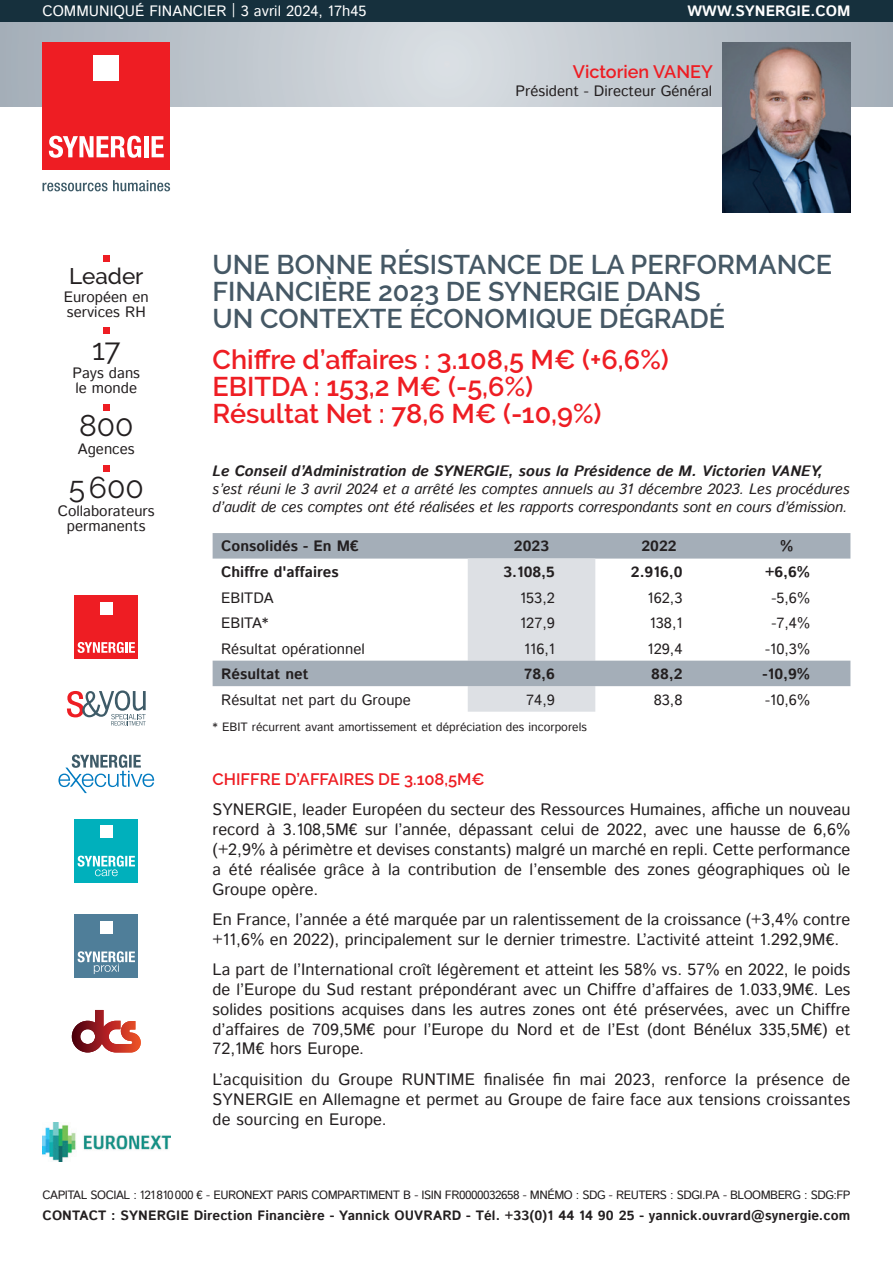
<style>
.page{position:relative;width:893px;height:1263px;background:#fff}
.page>*{position:absolute;margin:0;border:0;box-sizing:border-box;transform-origin:0 0}
.t1{font:30px "Raleway";color:#231f20}
.t2{font:600 27px/27px "Raleway";color:#455865}
.t3{font:600 27px/27px "Raleway";color:#ee1d23}
.t4{font:500 22.5px "Raleway";color:#231f20}
.t5{font:600 18px "Raleway";color:#ee1d23}
.t6{font:16.5px/19.8px "Istok";color:#231f20;text-align:justify}
.t7{font:600 16.5px "Raleway";color:#ee1d23}
.t8{font:15px/15px "Istok";color:#231f20}
.t9{font:italic 15px/18px "Istok";letter-spacing:-.015em;color:#231f20}
.t10{font:700 15px "Istok";color:#231f20}
.t11{font:italic 700 15px "Istok";color:#231f20}
.t12{font:15px "Istok";color:#fff}
.t13{font:700 15px "Istok";color:#fff}
.t14{font:700 13.5px "Istok";letter-spacing:.01em;color:#231f20}
.t15{font:12px "Istok";letter-spacing:-.04em;color:#231f20}
.t16{font:12px "Istok";color:#231f20}
</style>
<div class="page">
<svg style="left:0;top:21px;width:893px;height:85px;background:#bfc6cd"></svg>
<div style="left:0;top:0;width:893px;height:21px;background:#16303d"></div>
<div style="left:43px;top:43px;width:127px;height:127px;background:#ee1d23"></div>
<div style="left:94px;top:55px;width:25px;height:26px;background:#fff"></div>
<svg style="left:49px;top:136px;width:92px;height:22px"></svg>
<hr style="left:144px;top:136px;width:4px;height:21px;background:#fff">
<svg style="left:152px;top:136px;width:12px;height:21px"></svg>
<svg style="left:43px;top:180px;width:127px;height:11px"></svg>
<svg style="left:103px;top:255px;width:6px;height:6px"></svg>
<svg style="left:103px;top:328px;width:6px;height:6px"></svg>
<svg style="left:103px;top:404px;width:6px;height:6px"></svg>
<svg style="left:103px;top:465px;width:6px;height:6px"></svg>
<img style="left:723px;top:43px;width:127px;height:170px">
<div style="left:74px;top:595px;width:64px;height:64px;background:#ee1d23"></div>
<div style="left:100px;top:602px;width:13px;height:12px;background:#fff"></div>
<svg style="left:78px;top:642px;width:57px;height:11px"></svg>
<div style="left:74px;top:819px;width:64px;height:63px;background:#00b0bc"></div>
<div style="left:100px;top:825px;width:13px;height:13px;background:#fff"></div>
<svg style="left:78px;top:856px;width:57px;height:20px"></svg>
<div style="left:74px;top:914px;width:64px;height:64px;background:#4f7e99"></div>
<div style="left:100px;top:921px;width:13px;height:12px;background:#fff"></div>
<svg style="left:78px;top:951px;width:57px;height:23px"></svg>
<svg style="left:58px;top:754px;width:96px;height:39px"></svg>
<svg style="left:67px;top:690px;width:79px;height:35px"></svg>
<svg style="left:72px;top:1010px;width:69px;height:42px"></svg>
<img style="left:43px;top:1122px;width:127px;height:39px">
<svg style="left:213px;top:533px;width:637px;height:179px"></svg>
<p class="t12" style="left:43px;top:1px;width:326px">COMMUNIQUÉ FINANCIER | 3 avril 2024, 17h45</p>
<p class="t13" style="left:687px;top:1px;width:164px">WWW.SYNERGIE.COM</p>
<p class="t5" style="left:573px;top:61px;width:141px">Victorien VANEY</p>
<p class="t8" style="left:516px;top:84px;width:198px">Président - Directeur Général</p>
<h3 class="t4" style="left:69px;top:263px;width:76px">Leader</h3>
<p class="t8" style="left:64px;top:290px;width:87px">Européen en services RH</p>
<h1 class="t1" style="left:92px;top:332px;width:30px">17</h1>
<p class="t8" style="left:72px;top:366px;width:69px">Pays dans le monde</p>
<h1 class="t1" style="left:79px;top:408px;width:56px">800</h1>
<p class="t8" style="left:78px;top:443px;width:58px">Agences</p>
<h1 class="t1" style="left:69px;top:470px;width:76px">5600</h1>
<p class="t8" style="left:58px;top:504px;width:98px;text-align:center">Collaborateurs permanents</p>
<h2 class="t2" style="left:213px;top:251px;width:621px">UNE BONNE RÉSISTANCE DE LA PERFORMANCE<br>FINANCIÈRE 2023 DE SYNERGIE DANS<br>UN CONTEXTE ÉCONOMIQUE DÉGRADÉ</h2>
<h2 class="t3" style="left:213px;top:346px;width:458px">Chiffre d’affaires : 3.108,5 M€ (+6,6%)<br>EBITDA : 153,2 M€ (-5,6%)<br>Résultat Net : 78,6 M€ (-10,9%)</h2>
<p class="t11" style="left:213px;top:461px;width:611px">Le Conseil d’Administration de SYNERGIE, sous la Présidence de M. Victorien VANEY,</p>
<p class="t9" style="left:213px;top:479px;width:639px">s’est réuni le 3 avril 2024 et a arrêté les comptes annuels au 31 décembre 2023. Les procédures d’audit de ces comptes ont été réalisées et les rapports correspondants sont en cours d’émission.</p>
<p class="t10" style="left:221px;top:536px;width:139px">Consolidés - En M€</p>
<p class="t10" style="left:514px;top:536px;width:37px">2023</p>
<p class="t10" style="left:641px;top:536px;width:37px">2022</p>
<p class="t10" style="left:780px;top:536px;width:15px">%</p>
<p class="t10" style="left:221px;top:562px;width:119px">Chiffre d'affaires</p>
<p class="t10" style="left:503px;top:562px;width:53px">3.108,5</p>
<p class="t10" style="left:631px;top:562px;width:53px">2.916,0</p>
<p class="t10" style="left:765px;top:562px;width:47px">+6,6%</p>
<p class="t8" style="left:221px;top:591px;width:54px">EBITDA</p>
<p class="t8" style="left:520px;top:591px;width:36px">153,2</p>
<p class="t8" style="left:648px;top:591px;width:36px">162,3</p>
<p class="t8" style="left:771px;top:591px;width:40px">-5,6%</p>
<p class="t8" style="left:221px;top:616px;width:49px">EBITA*</p>
<p class="t8" style="left:520px;top:616px;width:36px">127,9</p>
<p class="t8" style="left:650px;top:616px;width:34px">138,1</p>
<p class="t8" style="left:771px;top:616px;width:40px">-7,4%</p>
<p class="t8" style="left:221px;top:642px;width:145px">Résultat opérationnel</p>
<p class="t8" style="left:524px;top:642px;width:32px">116,1</p>
<p class="t8" style="left:648px;top:642px;width:36px">129,4</p>
<p class="t8" style="left:765px;top:642px;width:46px">-10,3%</p>
<p class="t10" style="left:221px;top:664px;width:89px">Résultat net</p>
<p class="t10" style="left:524px;top:664px;width:32px">78,6</p>
<p class="t10" style="left:651px;top:664px;width:33px">88,2</p>
<p class="t10" style="left:763px;top:664px;width:49px">-10,9%</p>
<p class="t8" style="left:221px;top:693px;width:191px">Résultat net part du Groupe</p>
<p class="t8" style="left:526px;top:693px;width:30px">74,9</p>
<p class="t8" style="left:654px;top:693px;width:30px">83,8</p>
<p class="t8" style="left:765px;top:693px;width:46px">-10,6%</p>
<p class="t16" style="left:213px;top:719px;width:376px">* EBIT récurrent avant amortissement et dépréciation des incorporels</p>
<p class="t7" style="left:213px;top:770px;width:274px">CHIFFRE D’AFFAIRES DE 3.108,5M€</p>
<p class="t6" style="left:213px;top:801px;width:639px">SYNERGIE, leader Européen du secteur des Ressources Humaines, affiche un nouveau record à 3.108,5M€ sur l’année, dépassant celui de 2022, avec une hausse de 6,6% (+2,9% à périmètre et devises constants) malgré un marché en repli. Cette performance a été réalisée grâce à la contribution de l’ensemble des zones géographiques où le Groupe opère.</p>
<p class="t6" style="left:213px;top:910px;width:639px">En France, l’année a été marquée par un ralentissement de la croissance (+3,4% contre +11,6% en 2022), principalement sur le dernier trimestre. L’activité atteint 1.292,9M€.</p>
<p class="t6" style="left:213px;top:961px;width:639px">La part de l’International croît légèrement et atteint les 58% vs. 57% en 2022, le poids de l’Europe du Sud restant prépondérant avec un Chiffre d’affaires de 1.033,9M€. Les solides positions acquises dans les autres zones ont été préservées, avec un Chiffre d’affaires de 709,5M€ pour l’Europe du Nord et de l’Est (dont Bénélux 335,5M€) et 72,1M€ hors Europe.</p>
<p class="t6" style="left:213px;top:1070px;width:639px">L’acquisition du Groupe RUNTIME finalisée fin mai 2023, renforce la présence de SYNERGIE en Allemagne et permet au Groupe de faire face aux tensions croissantes de sourcing en Europe.</p>
<p class="t15" style="left:43px;top:1187px;width:809px">CAPITAL SOCIAL : 121 810 000 € - EURONEXT PARIS COMPARTIMENT B - ISIN FR0000032658 - MNÉMO : SDG - REUTERS : SDGI.PA - BLOOMBERG : SDG:FP</p>
<p class="t14" style="left:43px;top:1207px;width:809px">CONTACT : SYNERGIE Direction Financière - Yannick OUVRARD - Tél. +33(0)1 44 14 90 25 - yannick.ouvrard@synergie.com</p>
</div>
